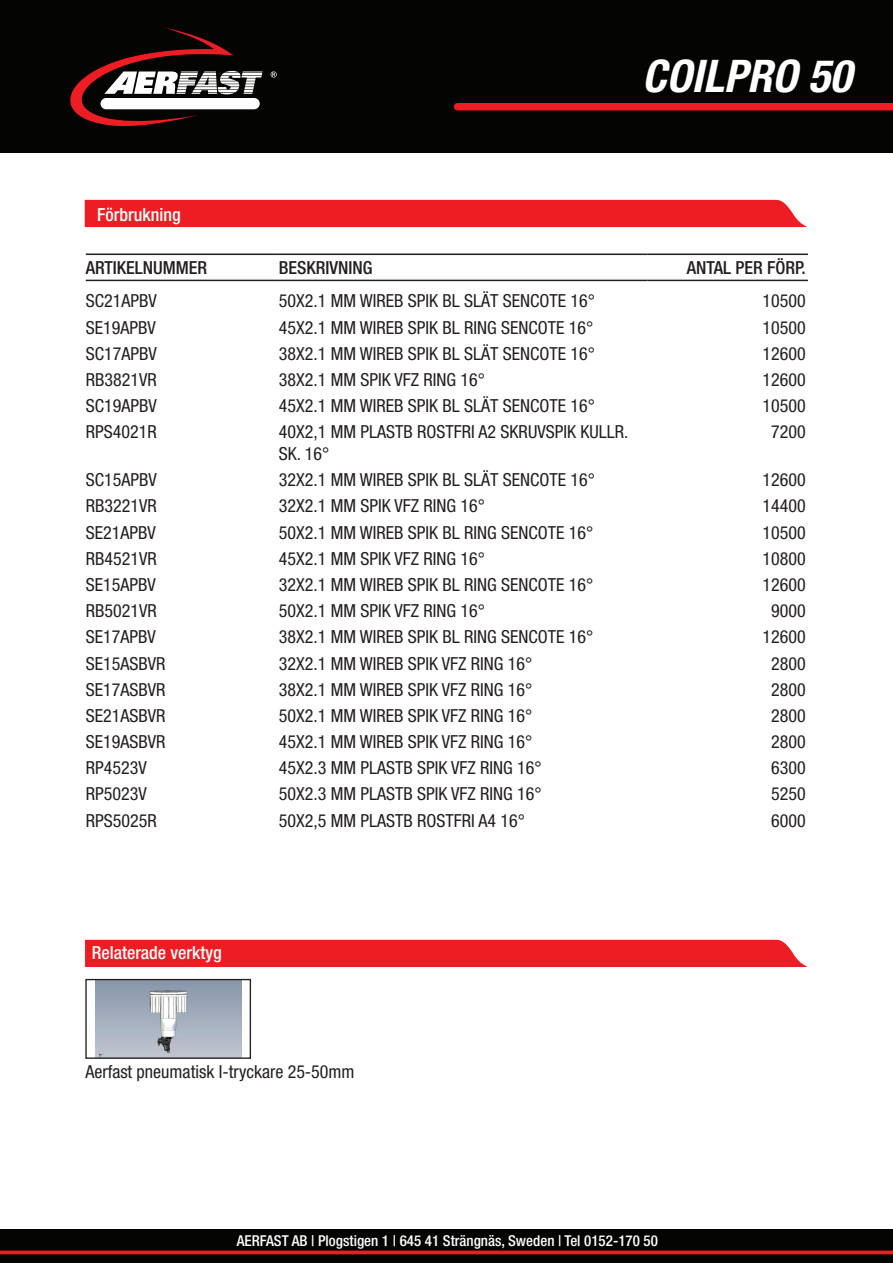
<style>
.page{position:relative;width:893px;height:1263px;background:#fff}
.page>*{position:absolute;margin:0;border:0;box-sizing:border-box;transform-origin:0 0}
.t1{font:italic 700 condensed 45px "Helvetica Neue";color:#fff}
.t2{font:condensed 18px/21.6px "Helvetica Neue";color:#231f20}
.t3{font:500 condensed 18px "Helvetica Neue";color:#231f20}
.t4{font:500 condensed 18px "Helvetica Neue";color:#fff}
.t5{font:500 condensed 15px "Helvetica Neue";color:#fff}
</style>
<div class="page">
<div style="left:0;top:1229px;width:893px;height:34px;background:#040503"></div>
<div style="left:0;top:0;width:893px;height:153px;background:#040503"></div>
<svg style="left:70px;top:27px;width:193px;height:100px"></svg>
<div style="left:101px;top:98px;width:159px;height:11px;background:#fff;border-radius:6px"></div>
<svg style="left:271px;top:71px;width:6px;height:7px"></svg>
<div style="left:458px;top:103px;width:435px;height:7px;background:#ee1d23"></div>
<svg style="left:0;top:1250px;width:893px;height:4px;fill:#ee1d23"></svg>
<hr style="left:86px;top:254px;width:193px;height:1px;background:#231f20">
<hr style="left:279px;top:254px;width:368px;height:1px;background:#231f20">
<hr style="left:647px;top:254px;width:161px;height:1px;background:#231f20">
<hr style="left:86px;top:280px;width:193px;height:1px;background:#231f20">
<hr style="left:279px;top:280px;width:368px;height:1px;background:#231f20">
<hr style="left:647px;top:280px;width:161px;height:1px;background:#231f20">
<div style="left:85px;top:200px;width:722px;height:27px;background:#ee1d23"></div>
<div style="left:85px;top:940px;width:723px;height:27px;background:#ee1d23"></div>
<img style="left:95px;top:981px;width:146px;height:76px">
<div style="left:85px;top:979px;width:166px;height:80px;border:1px solid #231f20"></div>
<p class="t4" style="left:97px;top:204px;width:85px">Förbrukning</p>
<h1 class="t1" style="left:642px;top:49px;width:211px">COILPRO 50</h1>
<p class="t3" style="left:86px;top:257px;width:123px">ARTIKELNUMMER</p>
<p class="t3" style="left:279px;top:257px;width:95px">BESKRIVNING</p>
<p class="t3" style="left:687px;top:257px;width:120px">ANTAL PER FÖRP.</p>
<p class="t2" style="left:86px;top:290px;width:72px">SC21APBV</p>
<p class="t2" style="left:279px;top:290px;width:317px">50X2.1 MM WIREB SPIK BL SLÄT SENCOTE 16°</p>
<p class="t2" style="left:763px;top:290px;width:45px">10500</p>
<p class="t2" style="left:86px;top:316px;width:71px">SE19APBV</p>
<p class="t2" style="left:279px;top:316px;width:316px">45X2.1 MM WIREB SPIK BL RING SENCOTE 16°</p>
<p class="t2" style="left:763px;top:316px;width:45px">10500</p>
<p class="t2" style="left:86px;top:343px;width:72px">SC17APBV</p>
<p class="t2" style="left:279px;top:343px;width:317px">38X2.1 MM WIREB SPIK BL SLÄT SENCOTE 16°</p>
<p class="t2" style="left:763px;top:343px;width:45px">12600</p>
<p class="t2" style="left:86px;top:369px;width:72px">RB3821VR</p>
<p class="t2" style="left:279px;top:369px;width:207px">38X2.1 MM SPIK VFZ RING 16°</p>
<p class="t2" style="left:763px;top:369px;width:45px">12600</p>
<p class="t2" style="left:86px;top:395px;width:72px">SC19APBV</p>
<p class="t2" style="left:279px;top:395px;width:317px">45X2.1 MM WIREB SPIK BL SLÄT SENCOTE 16°</p>
<p class="t2" style="left:763px;top:395px;width:45px">10500</p>
<p class="t2" style="left:86px;top:421px;width:72px">RPS4021R</p>
<p class="t2" style="left:279px;top:421px;width:351px">40X2,1 MM PLASTB ROSTFRI A2 SKRUVSPIK KULLR.<br>SK. 16°</p>
<p class="t2" style="left:771px;top:421px;width:36px">7200</p>
<p class="t2" style="left:86px;top:469px;width:72px">SC15APBV</p>
<p class="t2" style="left:279px;top:469px;width:317px">32X2.1 MM WIREB SPIK BL SLÄT SENCOTE 16°</p>
<p class="t2" style="left:763px;top:469px;width:45px">12600</p>
<p class="t2" style="left:86px;top:495px;width:72px">RB3221VR</p>
<p class="t2" style="left:279px;top:495px;width:207px">32X2.1 MM SPIK VFZ RING 16°</p>
<p class="t2" style="left:763px;top:495px;width:45px">14400</p>
<p class="t2" style="left:86px;top:521px;width:71px">SE21APBV</p>
<p class="t2" style="left:279px;top:521px;width:316px">50X2.1 MM WIREB SPIK BL RING SENCOTE 16°</p>
<p class="t2" style="left:763px;top:521px;width:45px">10500</p>
<p class="t2" style="left:86px;top:547px;width:72px">RB4521VR</p>
<p class="t2" style="left:279px;top:547px;width:207px">45X2.1 MM SPIK VFZ RING 16°</p>
<p class="t2" style="left:763px;top:547px;width:45px">10800</p>
<p class="t2" style="left:86px;top:574px;width:71px">SE15APBV</p>
<p class="t2" style="left:279px;top:574px;width:316px">32X2.1 MM WIREB SPIK BL RING SENCOTE 16°</p>
<p class="t2" style="left:763px;top:574px;width:45px">12600</p>
<p class="t2" style="left:86px;top:600px;width:72px">RB5021VR</p>
<p class="t2" style="left:279px;top:600px;width:207px">50X2.1 MM SPIK VFZ RING 16°</p>
<p class="t2" style="left:771px;top:600px;width:36px">9000</p>
<p class="t2" style="left:86px;top:626px;width:71px">SE17APBV</p>
<p class="t2" style="left:279px;top:626px;width:316px">38X2.1 MM WIREB SPIK BL RING SENCOTE 16°</p>
<p class="t2" style="left:763px;top:626px;width:45px">12600</p>
<p class="t2" style="left:86px;top:652px;width:81px">SE15ASBVR</p>
<p class="t2" style="left:279px;top:652px;width:255px">32X2.1 MM WIREB SPIK VFZ RING 16°</p>
<p class="t2" style="left:771px;top:652px;width:36px">2800</p>
<p class="t2" style="left:86px;top:678px;width:81px">SE17ASBVR</p>
<p class="t2" style="left:279px;top:678px;width:255px">38X2.1 MM WIREB SPIK VFZ RING 16°</p>
<p class="t2" style="left:771px;top:678px;width:36px">2800</p>
<p class="t2" style="left:86px;top:705px;width:81px">SE21ASBVR</p>
<p class="t2" style="left:279px;top:705px;width:255px">50X2.1 MM WIREB SPIK VFZ RING 16°</p>
<p class="t2" style="left:771px;top:705px;width:36px">2800</p>
<p class="t2" style="left:86px;top:731px;width:81px">SE19ASBVR</p>
<p class="t2" style="left:279px;top:731px;width:255px">45X2.1 MM WIREB SPIK VFZ RING 16°</p>
<p class="t2" style="left:771px;top:731px;width:36px">2800</p>
<p class="t2" style="left:86px;top:757px;width:62px">RP4523V</p>
<p class="t2" style="left:279px;top:757px;width:264px">45X2.3 MM PLASTB SPIK VFZ RING 16°</p>
<p class="t2" style="left:771px;top:757px;width:36px">6300</p>
<p class="t2" style="left:86px;top:783px;width:62px">RP5023V</p>
<p class="t2" style="left:279px;top:783px;width:264px">50X2.3 MM PLASTB SPIK VFZ RING 16°</p>
<p class="t2" style="left:771px;top:783px;width:36px">5250</p>
<p class="t2" style="left:86px;top:809px;width:72px">RPS5025R</p>
<p class="t2" style="left:279px;top:809px;width:247px">50X2,5 MM PLASTB ROSTFRI A4 16°</p>
<p class="t2" style="left:771px;top:809px;width:36px">6000</p>
<p class="t4" style="left:92px;top:942px;width:132px">Relaterade verktyg</p>
<p class="t2" style="left:85px;top:1061px;width:271px">Aerfast pneumatisk I-tryckare 25-50mm</p>
<p class="t5" style="left:237px;top:1231px;width:423px">AERFAST AB | Plogstigen 1 | 645 41 Strängnäs, Sweden | Tel 0152-170 50</p>
</div>
